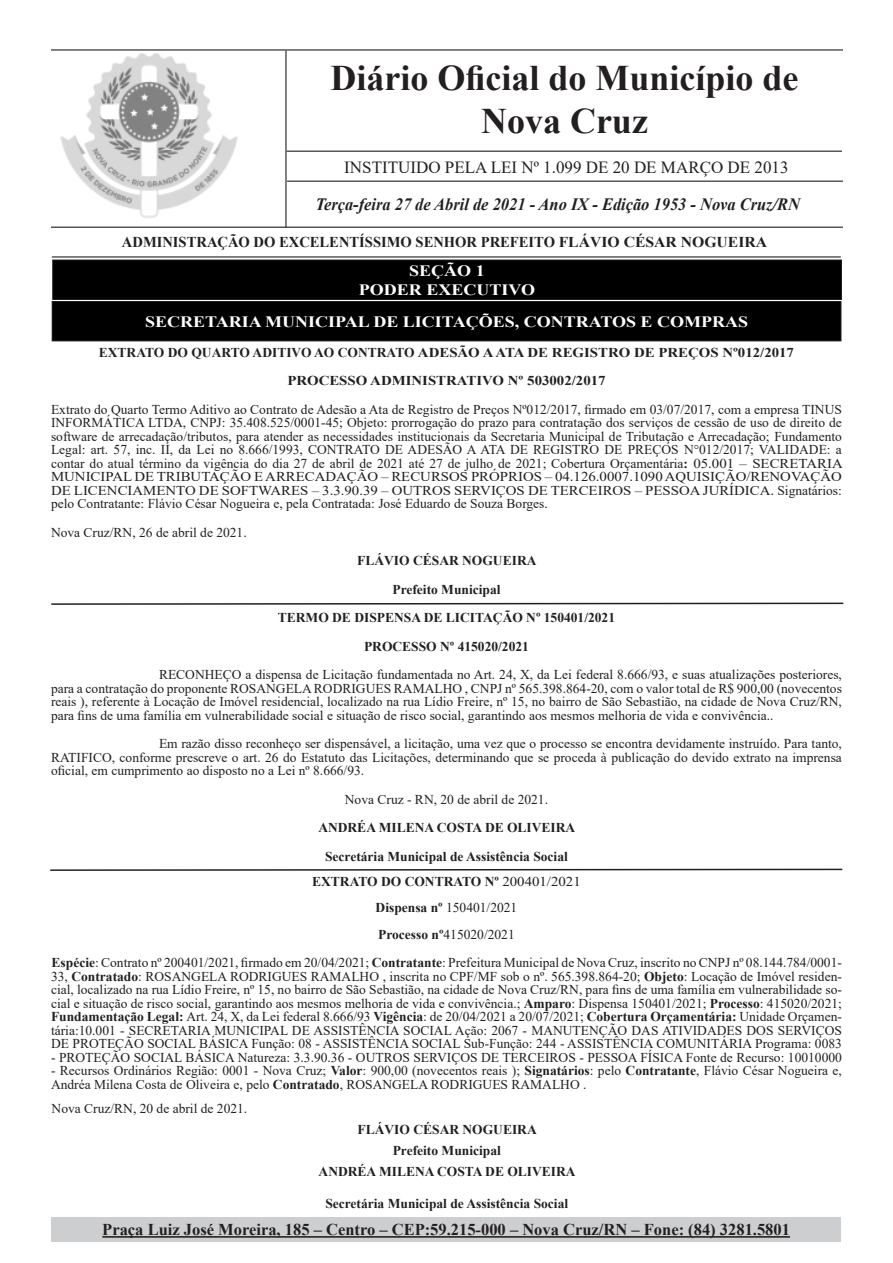
<style>
.page{position:relative;width:893px;height:1263px;background:#fff}
.page>*{position:absolute;margin:0;border:0;box-sizing:border-box;transform-origin:0 0}
.t1{font:700 36px/43.2px "Times New Roman";color:#231f20;text-align:center}
.t2{font:italic 700 17.25px "Times New Roman";color:#231f20;scale:.95 1}
.t3{font:16.95px "Times New Roman";color:#231f20}
.t4{font:700 16.5px "Times New Roman";color:#231f20}
.t5{font:700 15.75px "Times New Roman";color:#fff;scale:1.14 1}
.t6{font:700 15px "Times New Roman";color:#231f20}
.No_Spacing{font:13.5px/13.5px "Times New Roman";color:#231f20;text-align:justify}
.No_Spacing-2{font:700 13.5px "Times New Roman";color:#231f20}
.No_Spacing-3{font:700 13.5px "Times New Roman";color:#231f20;scale:1.1 1}
.s1{font-weight:700}
.s2{font-weight:400}
</style>
<div class="page">
<img style="left:54px;top:53px;width:231px;height:174px">
<hr style="left:51px;top:49px;width:792px;height:2px;background:#231f20">
<hr style="left:51px;top:227px;width:792px;height:1px;background:#231f20">
<hr style="left:52px;top:256px;width:789px;height:1px;background:#231f20">
<hr style="left:285px;top:51px;width:2px;height:176px;background:#231f20">
<hr style="left:287px;top:151px;width:555px;height:1px;background:#231f20">
<hr style="left:287px;top:181px;width:556px;height:1px;background:#231f20">
<div style="left:51px;top:1217px;width:790px;height:25px;background:#cdced0"></div>
<hr style="left:102px;top:1236px;width:688px;height:2px;background:#231f20">
<div style="left:53px;top:260px;width:788px;height:39px;background:#000"></div>
<div style="left:52px;top:259px;width:790px;height:41px;border:1px solid #231f20"></div>
<div style="left:52px;top:302px;width:789px;height:39px;background:#000"></div>
<div style="left:52px;top:301px;width:789px;height:40px;border:1px solid #231f20"></div>
<svg style="left:51px;top:602px;width:793px;height:3px"></svg>
<svg style="left:50px;top:868px;width:793px;height:3px"></svg>
<p class="t1" style="left:330px;top:55px;width:470px">Diário Oficial do Município de<br>Nova Cruz</p>
<p class="t3" style="left:344px;top:155px;width:446px">INSTITUIDO PELA LEI Nº 1.099 DE 20 DE MARÇO DE 2013</p>
<p class="t2" style="left:316px;top:192px;width:511px">Terça-feira 27 de Abril de 2021 - Ano IX - Edição 1953 - Nova Cruz/RN</p>
<p class="t6" style="left:122px;top:231px;width:647px">ADMINISTRAÇÃO DO EXCELENTÍSSIMO SENHOR PREFEITO FLÁVIO CÉSAR NOGUEIRA</p>
<p class="t5" style="left:409px;top:259px;width:68px">SEÇÃO 1</p>
<p class="t5" style="left:359px;top:278px;width:156px">PODER EXECUTIVO</p>
<p class="t5" style="left:145px;top:310px;width:530px">SECRETARIA MUNICIPAL DE LICITAÇÕES, CONTRATOS E COMPRAS</p>
<p class="No_Spacing-2" style="left:99px;top:342px;width:697px">EXTRATO DO QUARTO ADITIVO AO CONTRATO ADESÃO A ATA DE REGISTRO DE PREÇOS Nº012/2017</p>
<p class="No_Spacing-3" style="left:287px;top:371px;width:291px">PROCESSO ADMINISTRATIVO Nº 503002/2017</p>
<p class="No_Spacing" style="left:51px;top:402px;width:793px">Extrato do Quarto Termo Aditivo ao Contrato de Adesão a Ata de Registro de Preços Nº012/2017, firmado em 03/07/2017, com a empresa TINUS INFORMÁTICA LTDA, CNPJ: 35.408.525/0001-45; Objeto: prorrogação do prazo para contratação dos serviços de cessão de uso de direito de software de arrecadação/tributos, para atender as necessidades institucionais da Secretaria Municipal de Tributação e Arrecadação; Fundamento Legal: art. 57, inc. II, da Lei no 8.666/1993, CONTRATO DE ADESÃO A ATA DE REGISTRO DE PREÇOS N°012/2017; VALIDADE: a contar do atual término da vigência do dia 27 de abril de 2021 até 27 de julho de 2021; Cobertura Orçamentária<span class="s1">:</span> 05.001 – SECRETARIA MUNICIPAL DE TRIBUTAÇÃO E ARRECADAÇÃO – RECURSOS PRÓPRIOS – 04.126.0007.1090 AQUISIÇÃO/RENOVAÇÃO DE LICENCIAMENTO DE SOFTWARES – 3.3.90.39 – OUTROS SERVIÇOS DE TERCEIROS – PESSOA JURÍDICA. Signatários: pelo Contratante: Flávio César Nogueira e, pela Contratada: José Eduardo de Souza Borges.</p>
<p class="No_Spacing" style="left:51px;top:525px;width:197px">Nova Cruz/RN, 26 de abril de 2021.</p>
<p class="No_Spacing-2" style="left:357px;top:551px;width:181px">FLÁVIO CÉSAR NOGUEIRA</p>
<p class="No_Spacing-2" style="left:392px;top:579px;width:110px">Prefeito Municipal</p>
<p class="No_Spacing-2" style="left:278px;top:608px;width:339px">TERMO DE DISPENSA DE LICITAÇÃO Nº 150401/2021</p>
<p class="No_Spacing-2" style="left:364px;top:636px;width:166px">PROCESSO Nº 415020/2021</p>
<p class="No_Spacing" style="left:51px;top:668px;width:792px;text-indent:108px">RECONHEÇO a dispensa de Licitação fundamentada no Art. 24, X, da Lei federal 8.666/93, e suas atualizações posteriores, para a contratação do proponente ROSANGELA RODRIGUES RAMALHO , CNPJ nº 565.398.864-20, com o valor total de R$ 900,00 (novecentos reais ), referente à Locação de Imóvel residencial, localizado na rua Lídio Freire, nº 15, no bairro de São Sebastião, na cidade de Nova Cruz/RN, para fins de uma família em vulnerabilidade social e situação de risco social, garantindo aos mesmos melhoria de vida e convivência..</p>
<p class="No_Spacing" style="left:51px;top:737px;width:792px;text-indent:108px">Em razão disso reconheço ser dispensável, a licitação, uma vez que o processo se encontra devidamente instruído. Para tanto, RATIFICO, conforme prescreve o art. 26 do Estatuto das Licitações, determinando que se proceda à publicação do devido extrato na imprensa oficial, em cumprimento ao disposto no a Lei nº 8.666/93.</p>
<p class="No_Spacing" style="left:345px;top:792px;width:205px">Nova Cruz - RN, 20 de abril de 2021.</p>
<p class="No_Spacing-2" style="left:318px;top:818px;width:259px">ANDRÉA MILENA COSTA DE OLIVEIRA</p>
<p class="No_Spacing-2" style="left:325px;top:846px;width:244px">Secretária Municipal de Assistência Social</p>
<p class="No_Spacing-2" style="left:312px;top:872px;width:270px">EXTRATO DO CONTRATO Nº <span class="s2">200401/2021</span></p>
<p class="No_Spacing" style="left:376px;top:900px;width:143px"><span class="s1">Dispensa nº</span> 150401/2021</p>
<p class="No_Spacing" style="left:378px;top:927px;width:138px"><span class="s1">Processo nº</span>415020/2021</p>
<p class="No_Spacing" style="left:51px;top:956px;width:792px"><span class="s1">Espécie</span>: Contrato nº 200401/2021, firmado em 20/04/2021; <span class="s1">Contratante</span>: Prefeitura Municipal de Nova Cruz, inscrito no CNPJ nº 08.144.784/0001- 33, <span class="s1">Contratado</span>: ROSANGELA RODRIGUES RAMALHO , inscrita no CPF/MF sob o nº. 565.398.864-20; <span class="s1">Objeto</span>: Locação de Imóvel residen&shy;cial, localizado na rua Lídio Freire, nº 15, no bairro de São Sebastião, na cidade de Nova Cruz/RN, para fins de uma família em vulnerabilidade so&shy;cial e situação de risco social, garantindo aos mesmos melhoria de vida e convivência.; <span class="s1">Amparo</span>: Dispensa 150401/2021; <span class="s1">Processo</span>: 415020/2021; <span class="s1">Fundamentação Legal:</span> Art. 24, X, da Lei federal 8.666/93 <span class="s1">Vigência</span>: de 20/04/2021 a 20/07/2021; <span class="s1">Cobertura Orçamentária:</span> Unidade Orçamen&shy;tária:10.001 - SECRETARIA MUNICIPAL DE ASSISTÊNCIA SOCIAL Ação: 2067 - MANUTENÇÃO DAS ATIVIDADES DOS SERVIÇOS DE PROTEÇÃO SOCIAL BÁSICA Função: 08 - ASSISTÊNCIA SOCIAL Sub-Função: 244 - ASSISTÊNCIA COMUNITÁRIA Programa: 0083</p>
<p class="No_Spacing" style="left:51px;top:1050px;width:792px">- PROTEÇÃO SOCIAL BÁSICA Natureza: 3.3.90.36 - OUTROS SERVIÇOS DE TERCEIROS - PESSOA FÍSICA Fonte de Recurso: 10010000</p>
<p class="No_Spacing" style="left:51px;top:1064px;width:792px">- Recursos Ordinários Região: 0001 - Nova Cruz; <span class="s1">Valor</span>: 900,00 (novecentos reais ); <span class="s1">Signatários</span>: pelo <span class="s1">Contratante</span>, Flávio César Nogueira e,<br>Andréa Milena Costa de Oliveira e, pelo <span class="s1">Contratado</span>, ROSANGELA RODRIGUES RAMALHO .</p>
<p class="No_Spacing" style="left:52px;top:1101px;width:197px">Nova Cruz/RN, 20 de abril de 2021.</p>
<p class="No_Spacing-2" style="left:357px;top:1119px;width:181px">FLÁVIO CÉSAR NOGUEIRA</p>
<p class="No_Spacing-2" style="left:393px;top:1140px;width:110px">Prefeito Municipal</p>
<p class="No_Spacing-2" style="left:319px;top:1161px;width:259px">ANDRÉA MILENA COSTA DE OLIVEIRA</p>
<p class="No_Spacing-2" style="left:325px;top:1193px;width:244px">Secretária Municipal de Assistência Social</p>
<p class="t4" style="left:102px;top:1218px;width:689px">Praça Luiz José Moreira, 185 – Centro – CEP:59.215-000 – Nova Cruz/RN – Fone: (84) 3281.5801</p>
</div>
